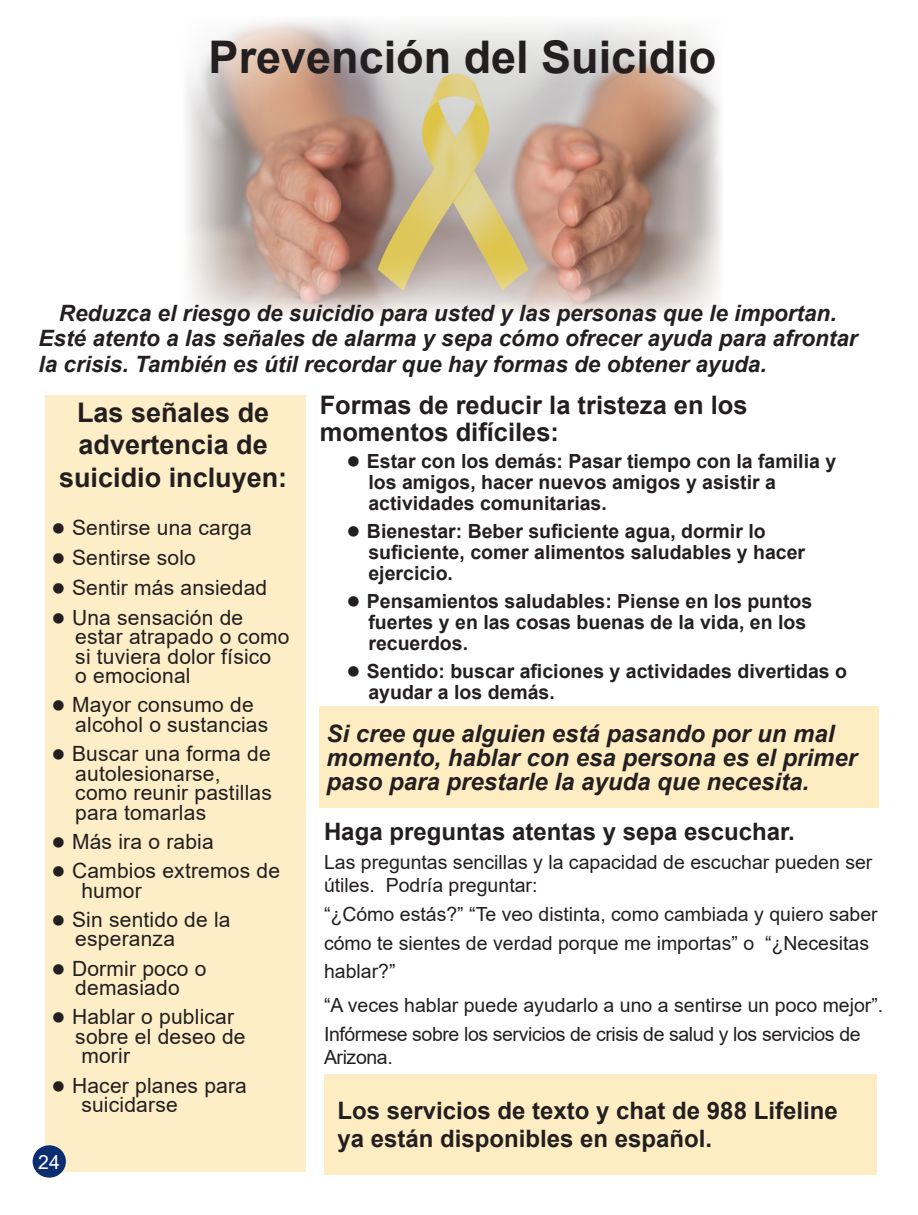
<style>
.page{position:relative;width:918px;height:1215px;background:#fff}
.page>*{position:absolute;margin:0;border:0;box-sizing:border-box;transform-origin:0 0}
.t1{font:700 45px "Arial";color:#231f20}
.Paragraph_Style_1{font:700 27px/32.4px "Arial";color:#231f20;text-align:center}
.Paragraph_Style_1-2{font:700 25.5px/27px "Arial";color:#231f20}
.Paragraph_Style_1-3{font:italic 700 24px/23.7px "Arial";color:#231f20}
.Paragraph_Style_1-4{font:700 24px/28.8px "Arial";color:#231f20}
.Paragraph_Style_1-5{font:italic 700 22.5px/25.5px "Arial";color:#231f20}
.t2{font:21px/19.5px "Arial";letter-spacing:.01em;color:#231f20}
.t3{font:700 19.5px/21px "Arial";color:#231f20}
.Paragraph_Style_1-6{font:19.5px/28.5px "Arial";color:#231f20}
.Paragraph_Style_1-7{font:19.5px/22.5px "Arial";letter-spacing:-.02em;color:#231f20}
.Paragraph_Style_1-8{font:19.5px "Arial";color:#fff}
</style>
<div class="page">
<img style="left:186px;top:20px;width:535px;height:295px">
<div style="left:45px;top:395px;width:260px;height:777px;background:#feeec7"></div>
<div style="left:320px;top:706px;width:559px;height:102px;background:#feedc3"></div>
<div style="left:324px;top:1074px;width:553px;height:100px;background:#feedc3"></div>
<div style="left:33px;top:1145px;width:33px;height:33px;background:#0b2d72;border-radius:50%"></div>
<p class="t1" style="left:209px;top:25px;width:509px">Prevención del Suicidio</p>
<p class="Paragraph_Style_1-5" style="left:39px;top:301px;width:821px;text-indent:20px">Reduzca el riesgo de suicidio para usted y las personas que le importan.<br>Esté atento a las señales de alarma y sepa cómo ofrecer ayuda para afrontar la crisis. También es útil recordar que hay formas de obtener ayuda.</p>
<p class="Paragraph_Style_1" style="left:59px;top:397px;width:230px">Las señales de advertencia de suicidio incluyen:</p>
<p class="Paragraph_Style_1-2" style="left:320px;top:391px;width:429px">Formas de reducir la tristeza en los momentos difíciles:</p>
<p class="t3" style="left:367px;top:451px;width:471px">Estar con los demás: Pasar tiempo con la familia y los amigos, hacer nuevos amigos y asistir a actividades comunitarias.</p>
<p class="t3" style="left:367px;top:521px;width:440px">Bienestar: Beber suficiente agua, dormir lo suficiente, comer alimentos saludables y hacer ejercicio.</p>
<p class="t3" style="left:367px;top:591px;width:447px">Pensamientos saludables: Piense en los puntos fuertes y en las cosas buenas de la vida, en los recuerdos.</p>
<p class="t3" style="left:367px;top:660px;width:482px">Sentido: buscar aficiones y actividades divertidas o ayudar a los demás.</p>
<p class="Paragraph_Style_1-3" style="left:326px;top:723px;width:532px">Si cree que alguien está pasando por un mal momento, hablar con esa persona es el primer paso para prestarle la ayuda que necesita.</p>
<p class="Paragraph_Style_1-4" style="left:324px;top:818px;width:472px">Haga preguntas atentas y sepa escuchar.</p>
<p class="Paragraph_Style_1-6" style="left:324px;top:851px;width:550px;line-height:22.5px">Las preguntas sencillas y la capacidad de escuchar pueden ser útiles. Podría preguntar:</p>
<p class="Paragraph_Style_1-6" style="left:324px;top:900px;width:555px">“¿Cómo estás?” “Te veo distinta, como cambiada y quiero saber cómo te sientes de verdad porque me importas” o “¿Necesitas hablar?”</p>
<p class="Paragraph_Style_1-6" style="left:324px;top:991px;width:561px">“A veces hablar puede ayudarlo a uno a sentirse un poco mejor”.</p>
<p class="Paragraph_Style_1-7" style="left:324px;top:1023px;width:538px">Infórmese sobre los servicios de crisis de salud y los servicios de<br>Arizona.</p>
<p class="Paragraph_Style_1-4" style="left:338px;top:1096px;width:502px">Los servicios de texto y chat de 988 Lifeline ya están disponibles en español.</p>
<p class="t2" style="left:72px;top:518px;width:181px">Sentirse una carga</p>
<p class="t2" style="left:72px;top:547px;width:125px">Sentirse solo</p>
<p class="t2" style="left:72px;top:578px;width:197px">Sentir más ansiedad</p>
<p class="t2" style="left:72px;top:607px;width:219px">Una sensación de estar atrapado o como si tuviera dolor físico<br>o emocional</p>
<p class="t2" style="left:72px;top:695px;width:198px">Mayor consumo de alcohol o sustancias</p>
<p class="t2" style="left:72px;top:744px;width:201px">Buscar una forma de autolesionarse, como reunir pastillas para tomarlas</p>
<p class="t2" style="left:72px;top:832px;width:143px">Más ira o rabia</p>
<p class="t2" style="left:81px;top:861px;width:200px;text-indent:-9px">Cambios extremos de humor</p>
<p class="t2" style="left:72px;top:910px;width:160px">Sin sentido de la esperanza</p>
<p class="t2" style="left:72px;top:958px;width:136px">Dormir poco o demasiado</p>
<p class="t2" style="left:72px;top:1007px;width:175px">Hablar o publicar sobre el deseo de morir</p>
<p class="t2" style="left:81px;top:1075px;width:167px;text-indent:-9px">Hacer planes para suicidarse</p>
<p class="Paragraph_Style_1-8" style="left:38px;top:1148px;width:23px">24</p>
</div>
